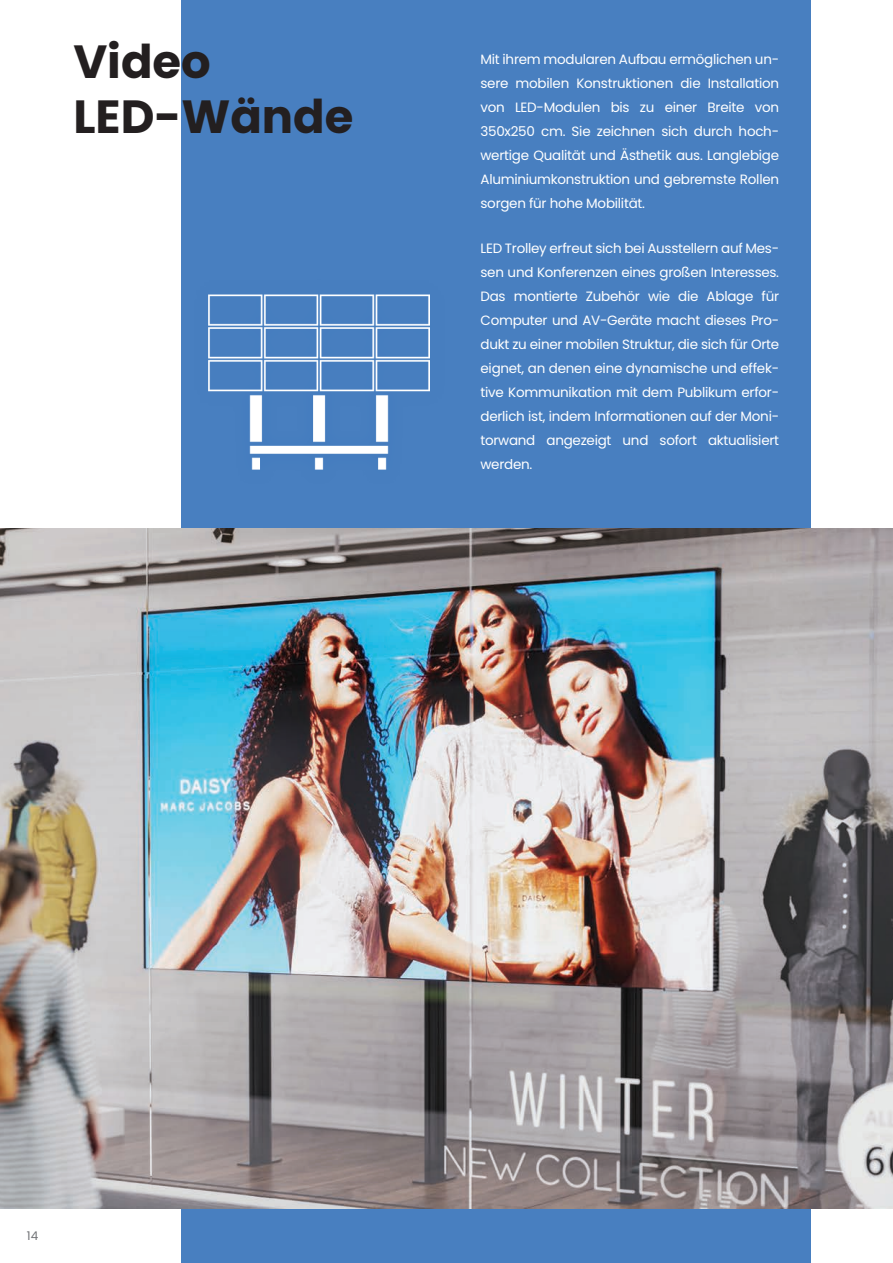
<style>
.page{position:relative;width:893px;height:1263px;background:#fff}
.page>*{position:absolute;margin:0;border:0;box-sizing:border-box;transform-origin:0 0}
.t1{font:700 46.5px/55.8px "Poppins";color:#231f20}
.t2{font:13.5px/24px "Poppins";letter-spacing:-.02em;color:#fff;text-align:justify}
.t3{font:12px "Poppins";color:#727477}
</style>
<div class="page">
<div style="left:181px;top:0;width:630px;height:1263px;background:#487fc0"></div>
<img style="left:0;top:529px;width:893px;height:680px">
<img style="left:208px;top:294px;width:222px;height:176px">
<h1 class="t1" style="left:73px;top:34px;width:282px">Video<br>LED-Wände</h1>
<p class="t2" style="left:480px;top:47px;width:300px">Mit ihrem modularen Aufbau ermöglichen un&shy;sere mobilen Konstruktionen die Installation von LED-Modulen bis zu einer Breite von 350x250 cm. Sie zeichnen sich durch hoch&shy;wertige Qualität und Ästhetik aus. Langlebige Aluminiumkonstruktion und gebremste Rollen sorgen für hohe Mobilität.</p>
<p class="t2" style="left:480px;top:237px;width:300px">LED Trolley erfreut sich bei Ausstellern auf Mes&shy;sen und Konferenzen eines großen Interesses.<br>Das montierte Zubehör wie die Ablage für Computer und AV-Geräte macht dieses Pro&shy;dukt zu einer mobilen Struktur, die sich für Orte eignet, an denen eine dynamische und effek&shy;tive Kommunikation mit dem Publikum erfor&shy;derlich ist, indem Informationen auf der Moni&shy;torwand angezeigt und sofort aktualisiert werden.</p>
<p class="t3" style="left:27px;top:1228px;width:13px">14</p>
</div>
